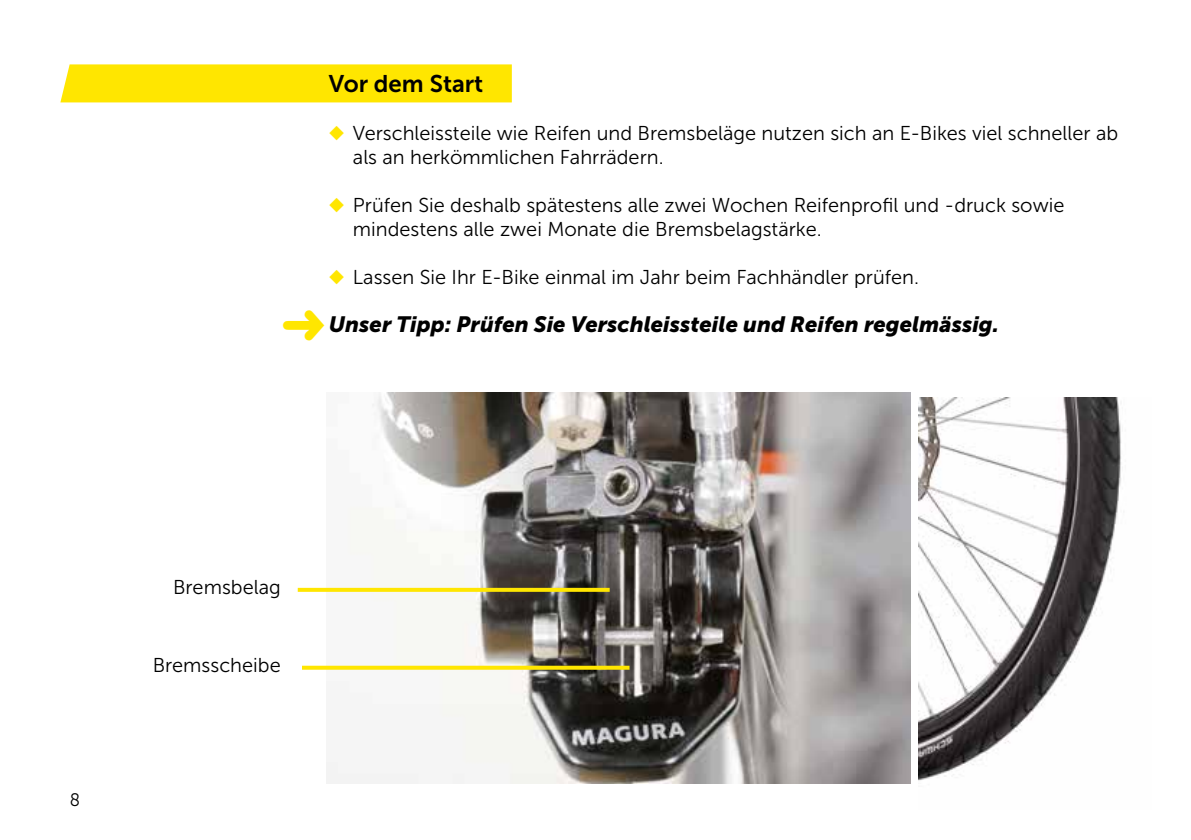
<style>
.page{position:relative;width:1191px;height:840px;background:#fff}
.page>*{position:absolute;margin:0;border:0;box-sizing:border-box;transform-origin:0 0}
.t1{font:24px "Museo Sans 700";color:#000}
.t2{font:italic 22px "Museo Sans 900";color:#000}
.t3{font:20px/24px "Museo Sans 300";color:#000}
.t4{font:18px "Museo Sans 300";color:#000;scale:.95 1}
.s1{color:#ffe600}
</style>
<div class="page">
<img style="left:326px;top:392px;width:584px;height:390px">
<img style="left:918px;top:397px;width:203px;height:384px">
<svg style="left:298px;top:587px;width:311px;height:4px"></svg>
<svg style="left:302px;top:665px;width:327px;height:4px"></svg>
<div style="left:60px;top:64px;width:452px;height:38px;background:#ffe600"></div>
<p class="t1" style="left:329px;top:70px;width:156px">Vor dem Start</p>
<p class="t3" style="left:353px;top:121px;width:766px;text-indent:-24px"><span class="s1">◆</span> Verschleissteile wie Reifen und Bremsbeläge nutzen sich an E-Bikes viel schneller ab als an herkömmlichen Fahrrädern.</p>
<p class="t3" style="left:353px;top:193px;width:713px;text-indent:-24px"><span class="s1">◆</span> Prüfen Sie deshalb spätestens alle zwei Wochen Reifenprofil und -druck sowie mindestens alle zwei Monate die Bremsbelagstärke.</p>
<p class="t3" style="left:329px;top:265px;width:591px"><span class="s1">◆</span> Lassen Sie Ihr E-Bike einmal im Jahr beim Fachhändler prüfen.</p>
<p class="t2" style="left:329px;top:312px;width:671px">Unser Tipp: Prüfen Sie Verschleissteile und Reifen regelmässig.</p>
<p class="t4" style="left:70px;top:789px;width:12px">8</p>
<p class="t3" style="left:173px;top:575px;width:109px">Bremsbelag</p>
<p class="t3" style="left:153px;top:652px;width:130px">Bremsscheibe</p>
</div>
